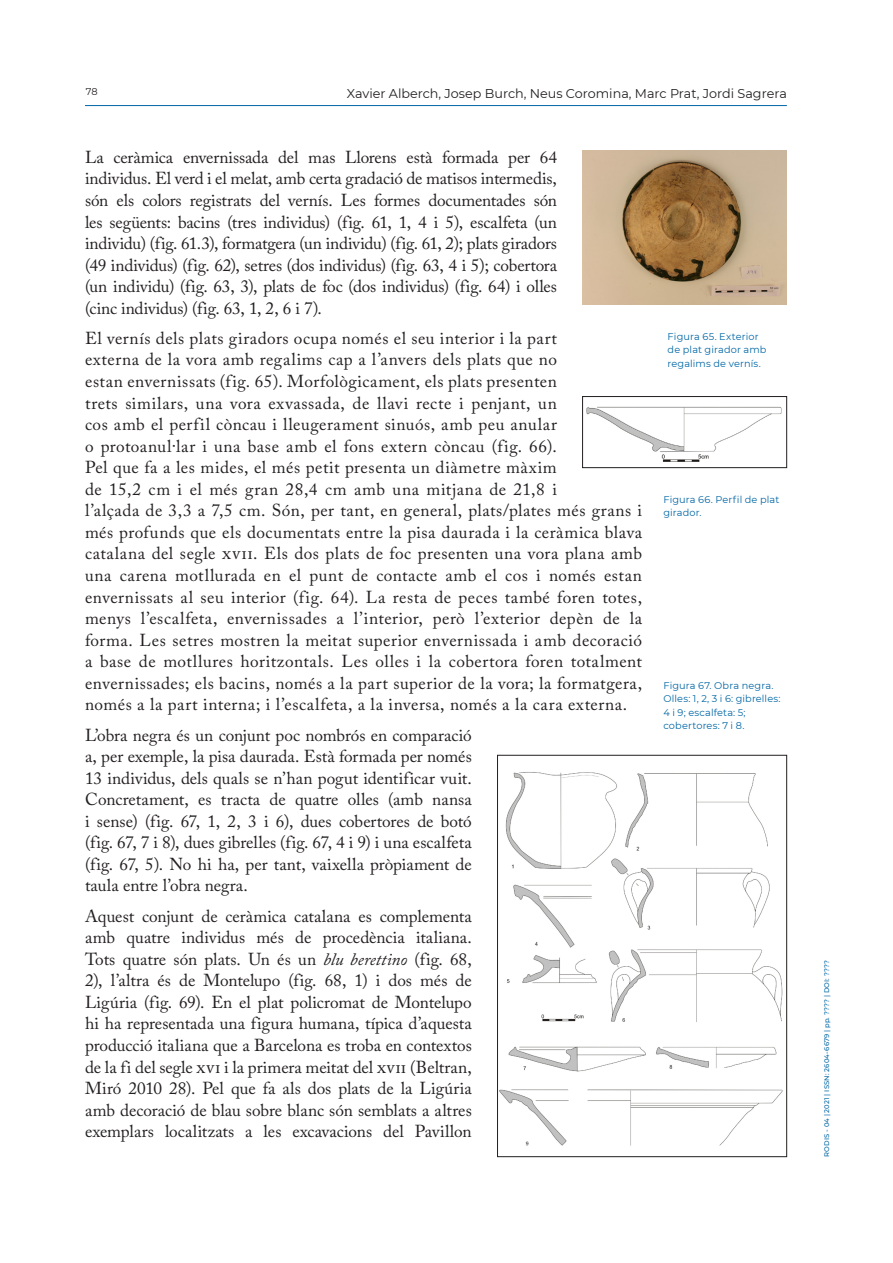
<style>
.page{position:relative;width:893px;height:1263px;background:#fff}
.page>*{position:absolute;margin:0;border:0;box-sizing:border-box;transform-origin:0 0}
.t1{font:17.25px/21.6px "Adobe Caslon Pro";letter-spacing:.025em;color:#231f20;text-align:justify}
.t2{font:12.75px "Montserrat";color:#231f20}
.Peu_foto{font:9.75px/13.5px "Montserrat";letter-spacing:.015em;color:#0166a5}
.t3{font:9.75px "Montserrat";color:#231f20}
.t4{font:500 6.75px "Montserrat";letter-spacing:.025em;color:#0166a5}
.s1{font-style:italic}
</style>
<div class="page">
<hr style="left:85px;top:105px;width:702px;height:1px;background:#0166a5">
<img style="left:499px;top:772px;width:284px;height:374px">
<div style="left:497px;top:755px;width:290px;height:402px;border:1px solid #231f20"></div>
<img style="left:583px;top:150px;width:204px;height:155px">
<img style="left:586px;top:406px;width:196px;height:56px">
<div style="left:582px;top:396px;width:205px;height:72px;border:1px solid #231f20"></div>
<p class="t3" style="left:86px;top:85px;width:13px">78</p>
<p class="t2" style="left:347px;top:85px;width:441px">Xavier Alberch, Josep Burch, Neus Coromina, Marc Prat, Jordi Sagrera</p>
<p class="t1" style="left:85px;top:146px;width:474px">La ceràmica envernissada del mas Llorens està formada per 64 individus. El verd i el melat, amb certa gradació de matisos intermedis, són els colors registrats del vernís. Les formes documentades són les següents: bacins (tres individus) (fig. 61, 1, 4 i 5), escalfeta (un individu) (fig. 61.3), formatgera (un individu) (fig. 61, 2); plats giradors (49 individus) (fig. 62), setres (dos individus) (fig. 63, 4 i 5); cobertora (un individu) (fig. 63, 3), plats de foc (dos individus) (fig. 64) i olles (cinc individus) (fig. 63, 1, 2, 6 i 7).</p>
<p class="t1" style="left:85px;top:327px;width:559px;text-align:left">El vernís dels plats giradors ocupa només el seu interior i la part<br>externa de la vora amb regalims cap a l’anvers dels plats que no<br>estan envernissats (fig. 65). Morfològicament, els plats presenten<br>trets similars, una vora exvassada, de llavi recte i penjant, un<br>cos amb el perfil còncau i lleugerament sinuós, amb peu anular<br>o protoanul·lar i una base amb el fons extern còncau (fig. 66).<br>Pel que fa a les mides, el més petit presenta un diàmetre màxim<br>de 15,2 cm i el més gran 28,4 cm amb una mitjana de 21,8 i<br>l’alçada de 3,3 a 7,5 cm. Són, per tant, en general, plats/plates més grans i més profunds que els documentats entre la pisa daurada i la ceràmica blava catalana del segle xvii. Els dos plats de foc presenten una vora plana amb una carena motllurada en el punt de contacte amb el cos i només estan envernissats al seu interior (fig. 64). La resta de peces també foren totes, menys l’escalfeta, envernissades a l’interior, però l’exterior depèn de la forma. Les setres mostren la meitat superior envernissada i amb decoració a base de motllures horitzontals. Les olles i la cobertora foren totalment envernissades; els bacins, només a la part superior de la vora; la formatgera, només a la part interna; i l’escalfeta, a la inversa, només a la cara externa.</p>
<p class="t1" style="left:85px;top:724px;width:388px">L’obra negra és un conjunt poc nombrós en comparació a, per exemple, la pisa daurada. Està formada per només 13 individus, dels quals se n’han pogut identificar vuit.<br>Concretament, es tracta de quatre olles (amb nansa i sense) (fig. 67, 1, 2, 3 i 6), dues cobertores de botó (fig. 67, 7 i 8), dues gibrelles (fig. 67, 4 i 9) i una escalfeta (fig. 67, 5). No hi ha, per tant, vaixella pròpiament de taula entre l’obra negra.</p>
<p class="t1" style="left:85px;top:905px;width:388px">Aquest conjunt de ceràmica catalana es complementa amb quatre individus més de procedència italiana.<br>Tots quatre són plats. Un és un <span class="s1">blu berettino</span> (fig. 68, 2), l’altra és de Montelupo (fig. 68, 1) i dos més de Ligúria (fig. 69). En el plat policromat de Montelupo hi ha representada una figura humana, típica d’aquesta producció italiana que a Barcelona es troba en contextos de la fi del segle xvi i la primera meitat del xvii (Beltran, Miró 2010 28). Pel que fa als dos plats de la Ligúria amb decoració de blau sobre blanc són semblats a altres exemplars localitzats a les excavacions del Pavillon</p>
<p class="Peu_foto" style="left:668px;top:329px;width:100px">Figura 65. Exterior de plat girador amb regalims de vernís.</p>
<p class="Peu_foto" style="left:663px;top:492px;width:117px">Figura 66. Perfil de plat girador.</p>
<p class="Peu_foto" style="left:663px;top:678px;width:119px">Figura 67. Obra negra.<br>Olles: 1, 2, 3 i 6: gibrelles:<br>4 i 9; escalfeta: 5; cobertores: 7 i 8.</p>
<p class="t4" style="left:822px;top:1157px;width:198px;rotate:-90deg">RODIS - 04 | 2021 | ISSN: 2604-6679 | pp. ???? | DOI: ????</p>
</div>
